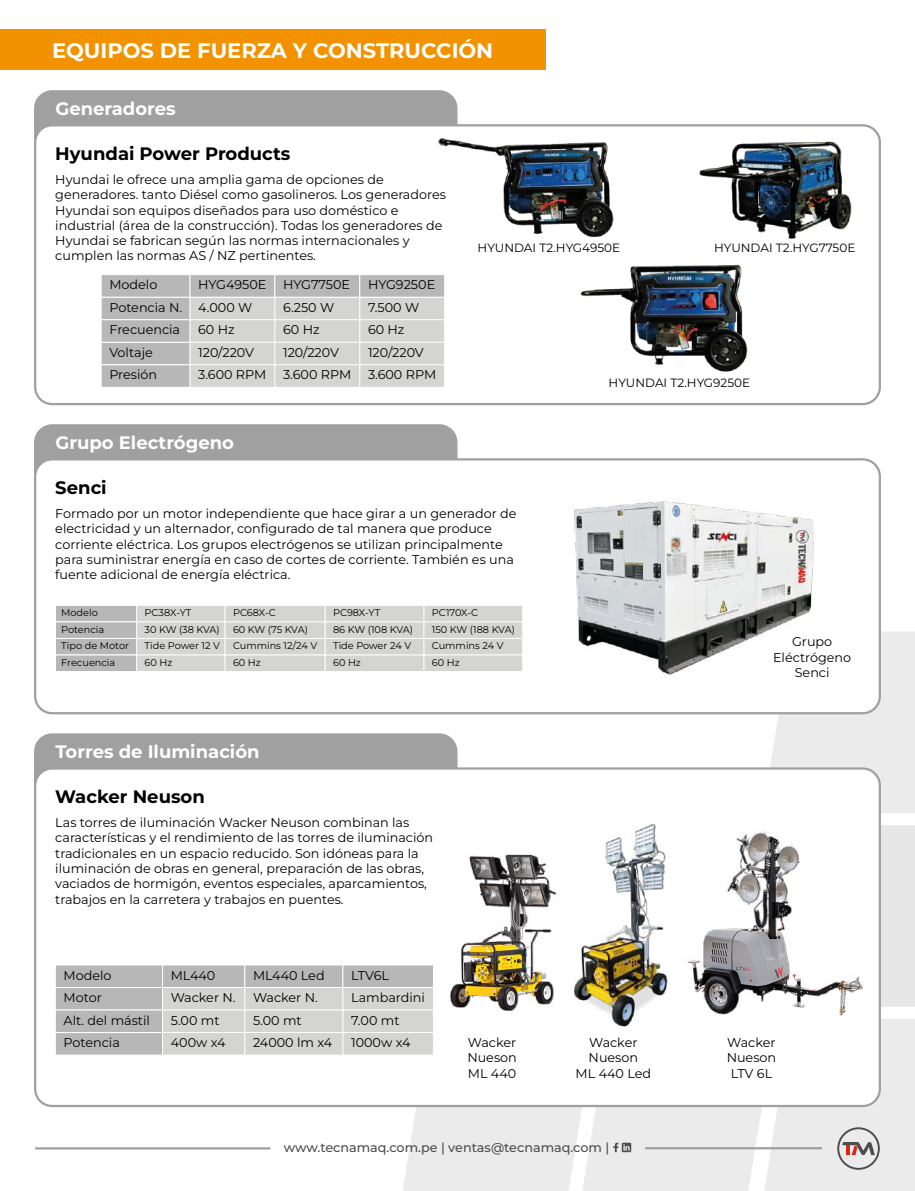
<style>
.page{position:relative;width:915px;height:1191px;background:#fff}
.page>*{position:absolute;margin:0;border:0;box-sizing:border-box;transform-origin:0 0}
.t1{font:700 21px "Montserrat";color:#fff}
.t2{font:700 18px "Montserrat";color:#fff}
.t3{font:700 18px "Montserrat";color:#000}
.t4{font:12.75px/22.5px "Montserrat";color:#000}
.t5{font:500 12.75px "Montserrat";color:#4e4d4d}
.t6{font:12px "Montserrat";color:#000}
.t7{font:9.75px/16.5px "Montserrat";color:#000}
</style>
<div class="page">
<div style="left:770px;top:631px;width:144px;height:182px;background:#ebebeb"></div>
<div style="left:34px;top:424px;width:424px;height:47px;background:#a0a0a0"></div>
<div style="left:35px;top:459px;width:844px;height:254px;background:#fff;border-radius:17px"></div>
<div style="left:34px;top:458px;width:846px;height:256px;border:2px solid #a0a0a0;border-radius:17px"></div>
<div style="left:55px;top:605px;width:82px;height:17px;background:#b8b7b7;border:1px solid #fff"></div>
<div style="left:55px;top:621px;width:82px;height:18px;background:#b8b7b7;border:1px solid #fff"></div>
<div style="left:55px;top:638px;width:82px;height:17px;background:#b8b7b7;border:1px solid #fff"></div>
<div style="left:55px;top:654px;width:82px;height:18px;background:#b8b7b7;border:1px solid #fff"></div>
<div style="left:136px;top:605px;width:89px;height:17px;background:#d4d4d3;border:1px solid #fff"></div>
<div style="left:136px;top:621px;width:89px;height:18px;background:#d4d4d3;border:1px solid #fff"></div>
<div style="left:136px;top:638px;width:89px;height:17px;background:#d4d4d3;border:1px solid #fff"></div>
<div style="left:136px;top:654px;width:89px;height:18px;background:#d4d4d3;border:1px solid #fff"></div>
<div style="left:34px;top:733px;width:424px;height:47px;background:#a0a0a0"></div>
<div style="left:35px;top:768px;width:844px;height:338px;background:#fff;border-radius:17px"></div>
<img style="left:553px;top:458px;width:281px;height:269px">
<div style="left:34px;top:90px;width:423px;height:47px;background:#a0a0a0"></div>
<div style="left:35px;top:125px;width:844px;height:279px;background:#fff;border-radius:17px"></div>
<div style="left:34px;top:124px;width:846px;height:281px;border:2px solid #a0a0a0;border-radius:17px"></div>
<div style="left:0;top:30px;width:545px;height:40px;background:#f39200"></div>
<hr style="left:35px;top:1147px;width:235px;height:2px;background:#a0a0a0">
<svg style="left:403px;top:1026px;width:511px;height:165px"></svg>
<div style="left:224px;top:605px;width:101px;height:17px;background:#d4d4d3;border:1px solid #fff"></div>
<div style="left:224px;top:621px;width:101px;height:18px;background:#d4d4d3;border:1px solid #fff"></div>
<div style="left:224px;top:638px;width:101px;height:17px;background:#d4d4d3;border:1px solid #fff"></div>
<div style="left:224px;top:654px;width:101px;height:18px;background:#d4d4d3;border:1px solid #fff"></div>
<div style="left:324px;top:605px;width:100px;height:17px;background:#d4d4d3;border:1px solid #fff"></div>
<div style="left:324px;top:621px;width:100px;height:18px;background:#d4d4d3;border:1px solid #fff"></div>
<div style="left:324px;top:638px;width:100px;height:17px;background:#d4d4d3;border:1px solid #fff"></div>
<div style="left:324px;top:654px;width:100px;height:18px;background:#d4d4d3;border:1px solid #fff"></div>
<div style="left:423px;top:605px;width:100px;height:17px;background:#d4d4d3;border:1px solid #fff"></div>
<div style="left:423px;top:621px;width:100px;height:18px;background:#d4d4d3;border:1px solid #fff"></div>
<div style="left:423px;top:638px;width:100px;height:17px;background:#d4d4d3;border:1px solid #fff"></div>
<div style="left:423px;top:654px;width:100px;height:18px;background:#d4d4d3;border:1px solid #fff"></div>
<img style="left:450px;top:854px;width:95px;height:157px">
<img style="left:691px;top:818px;width:223px;height:208px">
<img style="left:545px;top:824px;width:146px;height:209px">
<div style="left:55px;top:987px;width:108px;height:23px;background:#b8b7b7"></div>
<div style="left:55px;top:964px;width:108px;height:24px;background:#b8b7b7;border:1px solid #fff"></div>
<div style="left:55px;top:1032px;width:108px;height:23px;background:#b8b7b7;border:1px solid #fff"></div>
<div style="left:55px;top:1009px;width:108px;height:24px;background:#b8b7b7;border:1px solid #fff"></div>
<div style="left:162px;top:987px;width:83px;height:23px;background:#d4d4d3"></div>
<div style="left:162px;top:964px;width:83px;height:24px;background:#b8b7b7;border:1px solid #fff"></div>
<div style="left:162px;top:1032px;width:83px;height:23px;background:#d4d4d3;border:1px solid #fff"></div>
<div style="left:162px;top:1009px;width:83px;height:24px;background:#d4d4d3;border:1px solid #fff"></div>
<div style="left:244px;top:987px;width:99px;height:23px;background:#d4d4d3;border:1px solid #fff"></div>
<div style="left:244px;top:964px;width:99px;height:24px;background:#b8b7b7;border:1px solid #fff"></div>
<div style="left:244px;top:1032px;width:99px;height:23px;background:#d4d4d3;border:1px solid #fff"></div>
<div style="left:244px;top:1009px;width:99px;height:24px;background:#d4d4d3;border:1px solid #fff"></div>
<div style="left:342px;top:987px;width:91px;height:23px;background:#d4d4d3;border:1px solid #fff"></div>
<div style="left:342px;top:964px;width:91px;height:24px;background:#b8b7b7;border:1px solid #fff"></div>
<div style="left:342px;top:1032px;width:91px;height:23px;background:#d4d4d3;border:1px solid #fff"></div>
<div style="left:342px;top:1009px;width:91px;height:24px;background:#d4d4d3;border:1px solid #fff"></div>
<img style="left:434px;top:105px;width:182px;height:129px">
<img style="left:683px;top:124px;width:181px;height:115px">
<img style="left:570px;top:229px;width:181px;height:177px">
<div style="left:101px;top:297px;width:89px;height:23px;background:#b8b7b7;border:1px solid #fff"></div>
<div style="left:101px;top:274px;width:89px;height:23px;background:#b8b7b7;border:1px solid #fff"></div>
<div style="left:101px;top:342px;width:89px;height:23px;background:#b8b7b7;border:1px solid #fff"></div>
<div style="left:101px;top:319px;width:89px;height:23px;background:#b8b7b7;border:1px solid #fff"></div>
<div style="left:101px;top:364px;width:89px;height:24px;background:#b8b7b7;border:1px solid #fff"></div>
<div style="left:189px;top:297px;width:86px;height:23px;background:#d4d4d3;border:1px solid #fff"></div>
<div style="left:189px;top:274px;width:86px;height:23px;background:#b8b7b7;border:1px solid #fff"></div>
<div style="left:189px;top:342px;width:86px;height:23px;background:#d4d4d3;border:1px solid #fff"></div>
<div style="left:189px;top:319px;width:86px;height:24px;background:#d4d4d3;border:1px solid #fff"></div>
<div style="left:189px;top:364px;width:86px;height:24px;background:#d4d4d3;border:1px solid #fff"></div>
<div style="left:274px;top:297px;width:86px;height:23px;background:#d4d4d3;border:1px solid #fff"></div>
<div style="left:274px;top:274px;width:86px;height:23px;background:#b8b7b7;border:1px solid #fff"></div>
<div style="left:274px;top:342px;width:86px;height:23px;background:#d4d4d3;border:1px solid #fff"></div>
<div style="left:274px;top:319px;width:86px;height:24px;background:#d4d4d3;border:1px solid #fff"></div>
<div style="left:274px;top:364px;width:86px;height:24px;background:#d4d4d3;border:1px solid #fff"></div>
<div style="left:359px;top:297px;width:86px;height:23px;background:#d4d4d3;border:1px solid #fff"></div>
<div style="left:359px;top:274px;width:86px;height:23px;background:#b8b7b7;border:1px solid #fff"></div>
<div style="left:359px;top:342px;width:86px;height:23px;background:#d4d4d3;border:1px solid #fff"></div>
<div style="left:359px;top:319px;width:86px;height:24px;background:#d4d4d3;border:1px solid #fff"></div>
<div style="left:359px;top:364px;width:86px;height:24px;background:#d4d4d3;border:1px solid #fff"></div>
<h1 class="t1" style="left:52px;top:36px;width:442px">EQUIPOS DE FUERZA Y CONSTRUCCIÓN</h1>
<h2 class="t2" style="left:55px;top:97px;width:122px">Generadores</h2>
<h2 class="t3" style="left:55px;top:141px;width:236px">Hyundai Power Products</h2>
<p class="t4" style="left:55px;top:171px;width:392px;line-height:15.3px">Hyundai le ofrece una amplia gama de opciones de generadores. tanto Diésel como gasolineros. Los generadores Hyundai son equipos diseñados para uso doméstico e industrial (área de la construcción). Todas los generadores de Hyundai se fabrican según las normas internacionales y cumplen las normas AS / NZ pertinentes.</p>
<p class="t4" style="left:109px;top:273px;width:74px">Modelo<br>Potencia N.<br>Frecuencia<br>Voltaje<br>Presión</p>
<p class="t4" style="left:198px;top:273px;width:70px">HYG4950E<br>4.000 W<br>60 Hz<br>120/220V<br>3.600 RPM</p>
<p class="t4" style="left:283px;top:273px;width:70px">HYG7750E<br>6.250 W<br>60 Hz<br>120/220V<br>3.600 RPM</p>
<p class="t4" style="left:368px;top:273px;width:70px">HYG9250E<br>7.500 W<br>60 Hz<br>120/220V<br>3.600 RPM</p>
<p class="t6" style="left:477px;top:239px;width:144px">HYUNDAI T2.HYG4950E</p>
<p class="t6" style="left:713px;top:239px;width:143px">HYUNDAI T2.HYG7750E</p>
<p class="t6" style="left:608px;top:374px;width:143px">HYUNDAI T2.HYG9250E</p>
<h2 class="t2" style="left:55px;top:431px;width:180px">Grupo Electrógeno</h2>
<h2 class="t3" style="left:55px;top:475px;width:53px">Senci</h2>
<p class="t4" style="left:55px;top:505px;width:462px;line-height:15.3px">Formado por un motor independiente que hace girar a un generador de electricidad y un alternador, configurado de tal manera que produce corriente eléctrica. Los grupos electrógenos se utilizan principalmente para suministrar energía en caso de cortes de corriente. También es una fuente adicional de energía eléctrica.</p>
<p class="t7" style="left:145px;top:604px;width:77px">PC38X-YT<br>30 KW (38 KVA)<br>Tide Power 12 V<br>60 Hz</p>
<p class="t7" style="left:233px;top:604px;width:86px">PC68X-C<br>60 KW (75 KVA)<br>Cummins 12/24 V<br>60 Hz</p>
<p class="t7" style="left:333px;top:604px;width:81px">PC98X-YT<br>86 KW (108 KVA)<br>Tide Power 24 V<br>60 Hz</p>
<p class="t7" style="left:432px;top:604px;width:84px">PC170X-C<br>150 KW (188 KVA)<br>Cummins 24 V<br>60 Hz</p>
<p class="t7" style="left:61px;top:604px;width:69px">Modelo<br>Potencia<br>Tipo de Motor<br>Frecuencia</p>
<h2 class="t2" style="left:55px;top:740px;width:205px">Torres de Iluminación</h2>
<h2 class="t3" style="left:55px;top:784px;width:151px">Wacker Neuson</h2>
<p class="t4" style="left:55px;top:814px;width:379px;line-height:15.3px">Las torres de iluminación Wacker Neuson combinan las características y el rendimiento de las torres de iluminación tradicionales en un espacio reducido. Son idóneas para la iluminación de obras en general, preparación de las obras, vaciados de hormigón, eventos especiales, aparcamientos, trabajos en la carretera y trabajos en puentes.</p>
<p class="t4" style="left:772px;top:634px;width:80px;line-height:15.3px;text-align:center">Grupo<br>Eléctrógeno<br>Senci</p>
<p class="t4" style="left:64px;top:963px;width:88px">Modelo<br>Motor<br>Alt. del mástil<br>Potencia</p>
<p class="t4" style="left:171px;top:963px;width:66px">ML440<br>Wacker N.<br>5.00 mt<br>400w x4</p>
<p class="t4" style="left:253px;top:963px;width:81px">ML440 Led<br>Wacker N.<br>5.00 mt<br>24000 lm x4</p>
<p class="t4" style="left:351px;top:963px;width:75px">LTV6L<br>Lambardini<br>7.00 mt<br>1000w x4</p>
<p class="t4" style="left:467px;top:1034px;width:51px;line-height:15.3px;text-align:justify">Wacker Nueson ML 440</p>
<p class="t4" style="left:575px;top:1034px;width:77px;line-height:15.3px;text-align:center">Wacker<br>Nueson<br>ML 440 Led</p>
<p class="t4" style="left:726px;top:1034px;width:51px;line-height:15.3px;text-align:center">Wacker<br>Nueson<br>LTV 6L</p>
<p class="t5" style="left:283px;top:1139px;width:327px">www.tecnamaq.com.pe | ventas@tecnamaq.com |</p>
</div>
